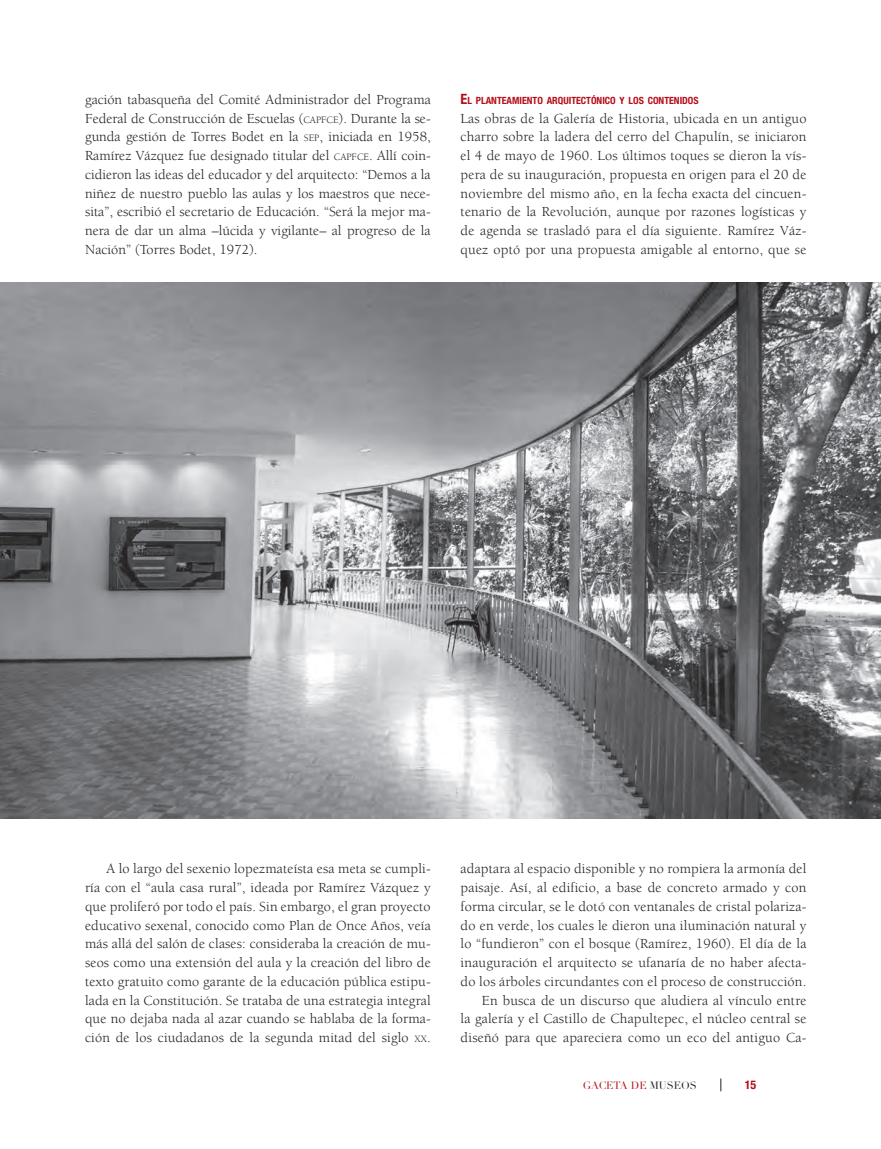
<style>
.page{position:relative;width:881px;height:1149px;background:#fff}
.page>*{position:absolute;margin:0;border:0;box-sizing:border-box;transform-origin:0 0}
.t1{font:14.25px/18.8px "Berkeley";letter-spacing:.01em;color:#231f20;text-align:justify}
.t2{font:700 condensed 12px "Helvetica Neue";color:#b50e1a}
.t3{font:10.5px "Didot LH";letter-spacing:-.005em;color:#b50e1a}
.t4{font:700 condensed 10.05px "Helvetica Neue";color:#b50e1a}
.s1{font-size:10.05px}
.s2{font-size:14.25px}
.s3{color:#231f20}
</style>
<div class="page">
<svg style="left:720px;top:1078px;width:1px;height:12px"></svg>
<img style="left:0;top:282px;width:880px;height:536px">
<p class="t1" style="left:85px;top:90px;width:347px">gación tabasqueña del Comité Administrador del Programa Federal de Construcción de Escuelas (<span class="s1">CAPFCE</span>). Durante la se&shy;gunda gestión de Torres Bodet en la <span class="s1">SEP</span>, iniciada en 1958, Ramírez Vázquez fue designado titular del <span class="s1">CAPFCE</span>. Allí coin&shy;cidieron las ideas del educador y del arquitecto: “Demos a la niñez de nuestro pueblo las aulas y los maestros que nece&shy;sita”, escribió el secretario de Educación. “Será la mejor ma&shy;nera de dar un alma –lúcida y vigilante– al progreso de la Nación” (Torres Bodet, 1972).</p>
<p class="t4" style="left:460px;top:94px;width:239px"><span class="s2">E</span>L PLANTEAMIENTO ARQUITECTÓNICO Y LOS CONTENIDOS</p>
<p class="t1" style="left:460px;top:109px;width:347px">Las obras de la Galería de Historia, ubicada en un antiguo charro sobre la ladera del cerro del Chapulín, se iniciaron el 4 de mayo de 1960. Los últimos toques se dieron la vís&shy;pera de su inauguración, propuesta en origen para el 20 de noviembre del mismo año, en la fecha exacta del cincuen&shy;tenario de la Revolución, aunque por razones logísticas y de agenda se trasladó para el día siguiente. Ramírez Váz&shy;quez optó por una propuesta amigable al entorno, que se</p>
<p class="t1" style="left:85px;top:859px;width:347px;text-indent:21px">A lo largo del sexenio lopezmateísta esa meta se cumpli&shy;ría con el “aula casa rural”, ideada por Ramírez Vázquez y que proliferó por todo el país. Sin embargo, el gran proyecto educativo sexenal, conocido como Plan de Once Años, veía más allá del salón de clases: consideraba la creación de mu&shy;seos como una extensión del aula y la creación del libro de texto gratuito como garante de la educación pública estipu&shy;lada en la Constitución. Se trataba de una estrategia integral que no dejaba nada al azar cuando se hablaba de la forma&shy;ción de los ciudadanos de la segunda mitad del siglo <span class="s1">XX</span>.</p>
<p class="t1" style="left:460px;top:859px;width:347px;text-align:right">adaptara al espacio disponible y no rompiera la armonía del paisaje. Así, al edificio, a base de concreto armado y con forma circular, se le dotó con ventanales de cristal polariza&shy;do en verde, los cuales le dieron una iluminación natural y lo “fundieron” con el bosque (Ramírez, 1960). El día de la inauguración el arquitecto se ufanaría de no haber afecta&shy;do los árboles circundantes con el proceso de construcción.<br>En busca de un discurso que aludiera al vínculo entre<br>la galería y el Castillo de Chapultepec, el núcleo central se diseñó para que apareciera como un eco del antiguo Ca-</p>
<p class="t3" style="left:582px;top:1078px;width:115px">GACETA DE <span class="s3">MUSEOS</span></p>
<p class="t2" style="left:744px;top:1077px;width:13px">15</p>
</div>
